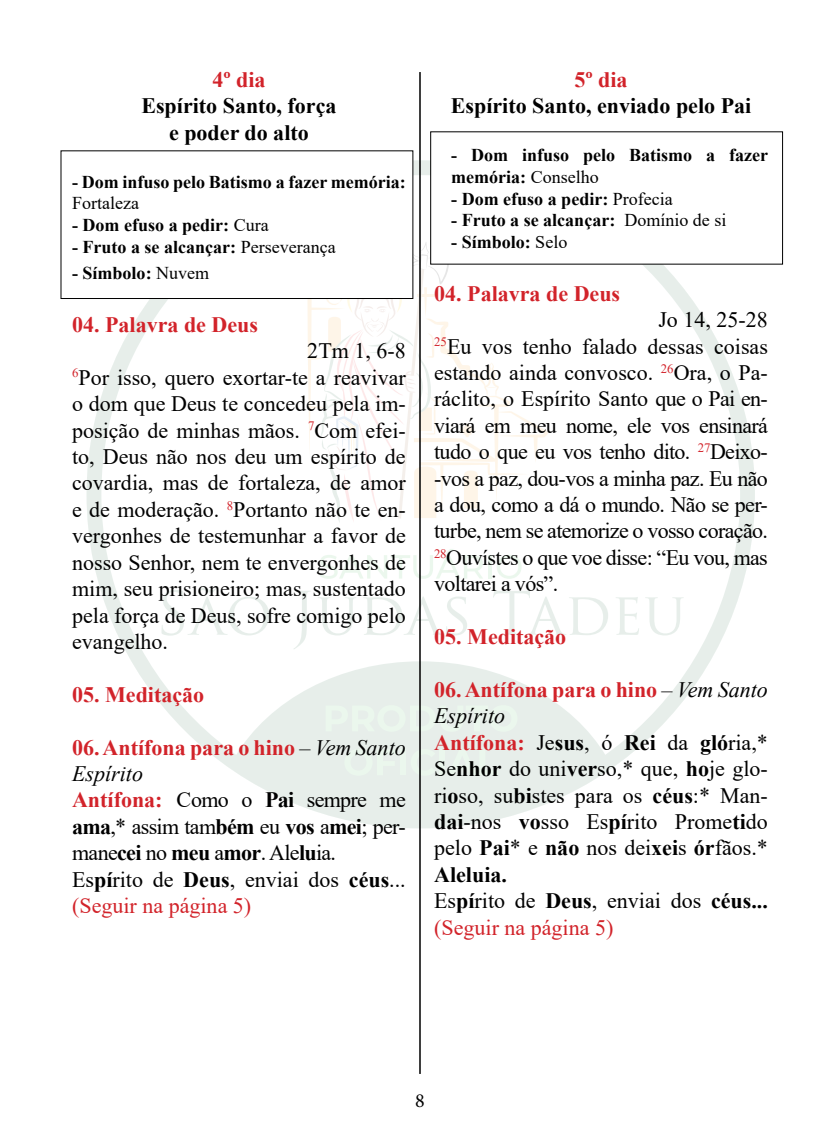
<style>
.page{position:relative;width:840px;height:1146px;background:#fff}
.page>*{position:absolute;margin:0;border:0;box-sizing:border-box;transform-origin:0 0}
.t1{font:22px/26.4px "Times New Roman";color:#000;text-align:justify}
.t2{font:700 22px "Times New Roman";color:#d2232a}
.t3{font:700 22px/26.4px "Times New Roman";color:#000;text-align:center}
.t4{font:20px "Minion Pro";color:#000}
.t5{font:700 18px/21.6px "Times New Roman";color:#000}
.t6{font:18px "Times New Roman";color:#000}
.s1{font-weight:400}
.s2{font-weight:700;color:#d2232a}
.s3{font-style:italic}
.s4{font-weight:700}
.s5{color:#d2232a}
</style>
<div class="page">
<svg style="left:86px;top:160px;width:668px;height:668px"></svg>
<hr style="left:419px;top:72px;width:1px;height:1001px;background:#000">
<div style="left:61px;top:151px;width:351px;height:147px;background:#fff"></div>
<div style="left:60px;top:150px;width:353px;height:149px;border:1px solid #000"></div>
<div style="left:430px;top:132px;width:352px;height:132px;background:#fff"></div>
<p class="t2" style="left:212px;top:64px;width:55px">4º dia</p>
<p class="t3" style="left:141px;top:92px;width:196px">Espírito Santo, força e poder do alto</p>
<p class="t5" style="left:72px;top:170px;width:335px">- Dom infuso pelo Batismo a fazer memória:</p>
<p class="t6" style="left:72px;top:191px;width:68px">Fortaleza</p>
<p class="t5" style="left:72px;top:214px;width:198px">- Dom efuso a pedir: <span class="s1">Cura</span></p>
<p class="t5" style="left:72px;top:235px;width:265px">- Fruto a se alcançar: <span class="s1">Perseverança</span></p>
<p class="t5" style="left:72px;top:262px;width:138px">- Símbolo: <span class="s1">Nuvem</span></p>
<p class="t2" style="left:72px;top:308px;width:187px">04. Palavra de Deus</p>
<p class="t1" style="left:72px;top:337px;width:335px;text-indent:235px">2Tm 1, 6-8<br><sup>6</sup>Por isso, quero exortar-te a reavivar o dom que Deus te concedeu pela im&shy;posição de minhas mãos. <sup>7</sup>Com efei&shy;to, Deus não nos deu um espírito de covardia, mas de fortaleza, de amor e de moderação. <sup>8</sup>Portanto não te en&shy;vergonhes de testemunhar a favor de nosso Senhor, nem te envergonhes de mim, seu prisioneiro; mas, sustentado pela força de Deus, sofre comigo pelo evangelho.</p>
<p class="t2" style="left:72px;top:678px;width:133px">05. Meditação</p>
<p class="t1" style="left:72px;top:733px;width:335px;text-align:left"><span class="s2">06. Antífona para o hino</span> – <span class="s3">Vem Santo<br>Espírito<br></span><span class="s2">Antífona:</span> Como o <span class="s4">Pai</span> sempre me <span class="s4">ama</span>,* assim tam<span class="s4">bém</span> eu <span class="s4">vos</span> a<span class="s4">mei</span>; per&shy;mane<span class="s4">cei</span> no <span class="s4">meu</span> a<span class="s4">mor</span>. Ale<span class="s4">lu</span>ia.<br>Es<span class="s4">pí</span>rito de <span class="s4">Deus</span>, enviai dos <span class="s4">céus</span>... <span class="s5">(Seguir na página 5)</span></p>
<p class="t2" style="left:574px;top:64px;width:55px">5º dia</p>
<p class="t3" style="left:450px;top:92px;width:302px">Espírito Santo, enviado pelo Pai</p>
<p class="t5" style="left:451px;top:144px;width:318px">- Dom infuso pelo Batismo a fazer memória: <span class="s1">Conselho</span></p>
<p class="t5" style="left:451px;top:187px;width:223px">- Dom efuso a pedir: <span class="s1">Profecia</span></p>
<p class="t5" style="left:451px;top:209px;width:276px">- Fruto a se alcançar: <span class="s1">Domínio de si</span></p>
<p class="t5" style="left:451px;top:230px;width:118px">- Símbolo: <span class="s1">Selo</span></p>
<p class="t2" style="left:434px;top:277px;width:187px">04. Palavra de Deus</p>
<p class="t1" style="left:434px;top:306px;width:335px;text-indent:224px">Jo 14, 25-28<br><sup>25</sup>Eu vos tenho falado dessas coisas estando ainda convosco. <sup>26</sup>Ora, o Pa&shy;ráclito, o Espírito Santo que o Pai en&shy;viará em meu nome, ele vos ensinará tudo o que eu vos tenho dito. <sup>27</sup>Deixo--vos a paz, dou-vos a minha paz. Eu não a dou, como a dá o mundo. Não se per&shy;turbe, nem se atemorize o vosso coração.<br><sup>28</sup>Ouvístes o que voe disse: “Eu vou, mas voltarei a vós”.</p>
<p class="t2" style="left:434px;top:620px;width:133px">05. Meditação</p>
<p class="t1" style="left:434px;top:675px;width:335px;text-align:left"><span class="s2">06. Antífona para o hino</span> – <span class="s3">Vem Santo<br>Espírito<br></span><span class="s2">Antífona:</span> Je<span class="s4">sus</span>, ó <span class="s4">Rei</span> da <span class="s4">gló</span>ria,*<br>Se<span class="s4">nhor</span> do uni<span class="s4">ver</span>so,* que, <span class="s4">ho</span>je glo&shy;ri<span class="s4">o</span>so, su<span class="s4">bi</span>stes para os <span class="s4">céus</span>:* Man&shy;<span class="s4">dai</span>-nos <span class="s4">vo</span>sso Es<span class="s4">pí</span>rito Prome<span class="s4">ti</span>do pelo <span class="s4">Pai</span>* e <span class="s4">não</span> nos dei<span class="s4">xei</span>s <span class="s4">ór</span>fãos.*<br><span class="s4">Aleluia.<br></span>Es<span class="s4">pí</span>rito de <span class="s4">Deus</span>, enviai dos <span class="s4">céus... </span><span class="s5">(Seguir na página 5)</span></p>
<p class="t4" style="left:415px;top:1086px;width:11px">8</p>
</div>
